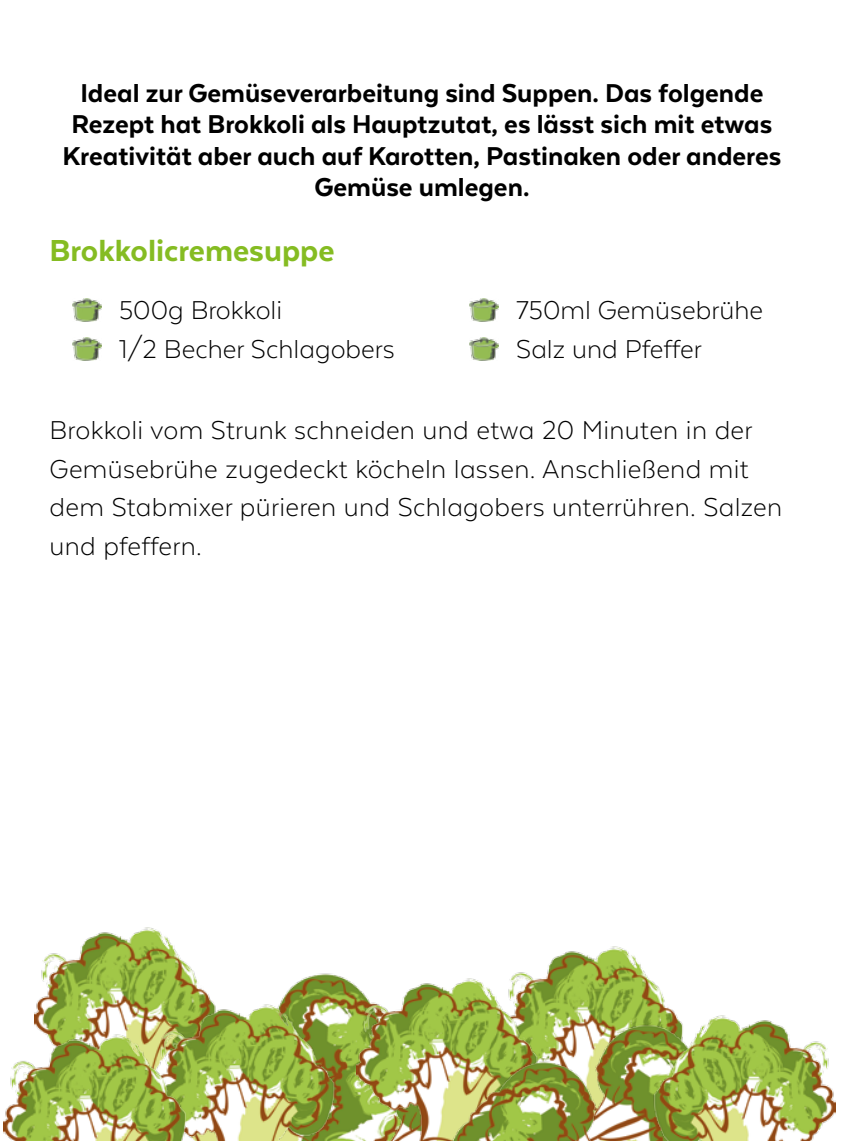
<style>
.page{position:relative;width:844px;height:1141px;background:#fff}
.page>*{position:absolute;margin:0;border:0;box-sizing:border-box;transform-origin:0 0}
.t1{font:800 35px "Texta Alt";color:#85bc22}
.t2{font:300 29.75px/38.5px "Texta Alt";letter-spacing:.01em;color:#000}
.t3{font:800 29.75px/31.5px "Texta Alt";color:#000;text-align:center}
.s1{font-family:"Minion Pro";font-weight:400;font-size:42px}
</style>
<div class="page">
<img style="left:34px;top:927px;width:322px;height:102px">
<img style="left:153px;top:998px;width:203px;height:143px">
<img style="left:547px;top:946px;width:98px;height:26px">
<img style="left:356px;top:972px;width:317px;height:169px">
<img style="left:427px;top:1010px;width:408px;height:131px">
<img style="left:4px;top:1029px;width:190px;height:112px">
<img style="left:72px;top:299px;width:30px;height:23px">
<img style="left:72px;top:337px;width:30px;height:23px">
<img style="left:469px;top:299px;width:29px;height:23px">
<img style="left:469px;top:337px;width:29px;height:23px">
<p class="t3" style="left:63px;top:77px;width:720px">Ideal zur Gemüseverarbeitung sind Suppen. Das folgende Rezept hat Brokkoli als Hauptzutat, es lässt sich mit etwas Kreativität aber auch auf Karotten, Pastinaken oder anderes Gemüse umlegen.</p>
<p class="t1" style="left:50px;top:232px;width:286px">Brokkolicremesuppe</p>
<p class="t2" style="left:79px;top:291px;width:204px"><span class="s1">•</span> 500g Brokkoli</p>
<p class="t2" style="left:79px;top:329px;width:317px"><span class="s1">•</span> 1/2 Becher Schlagobers</p>
<p class="t2" style="left:476px;top:291px;width:288px"><span class="s1">•</span> 750ml Gemüsebrühe</p>
<p class="t2" style="left:476px;top:329px;width:226px"><span class="s1">•</span> Salz und Pfeffer</p>
<p class="t2" style="left:50px;top:411px;width:734px">Brokkoli vom Strunk schneiden und etwa 20 Minuten in der Gemüsebrühe zugedeckt köcheln lassen. Anschließend mit dem Stabmixer pürieren und Schlagobers unterrühren. Salzen und pfeffern.</p>
</div>
